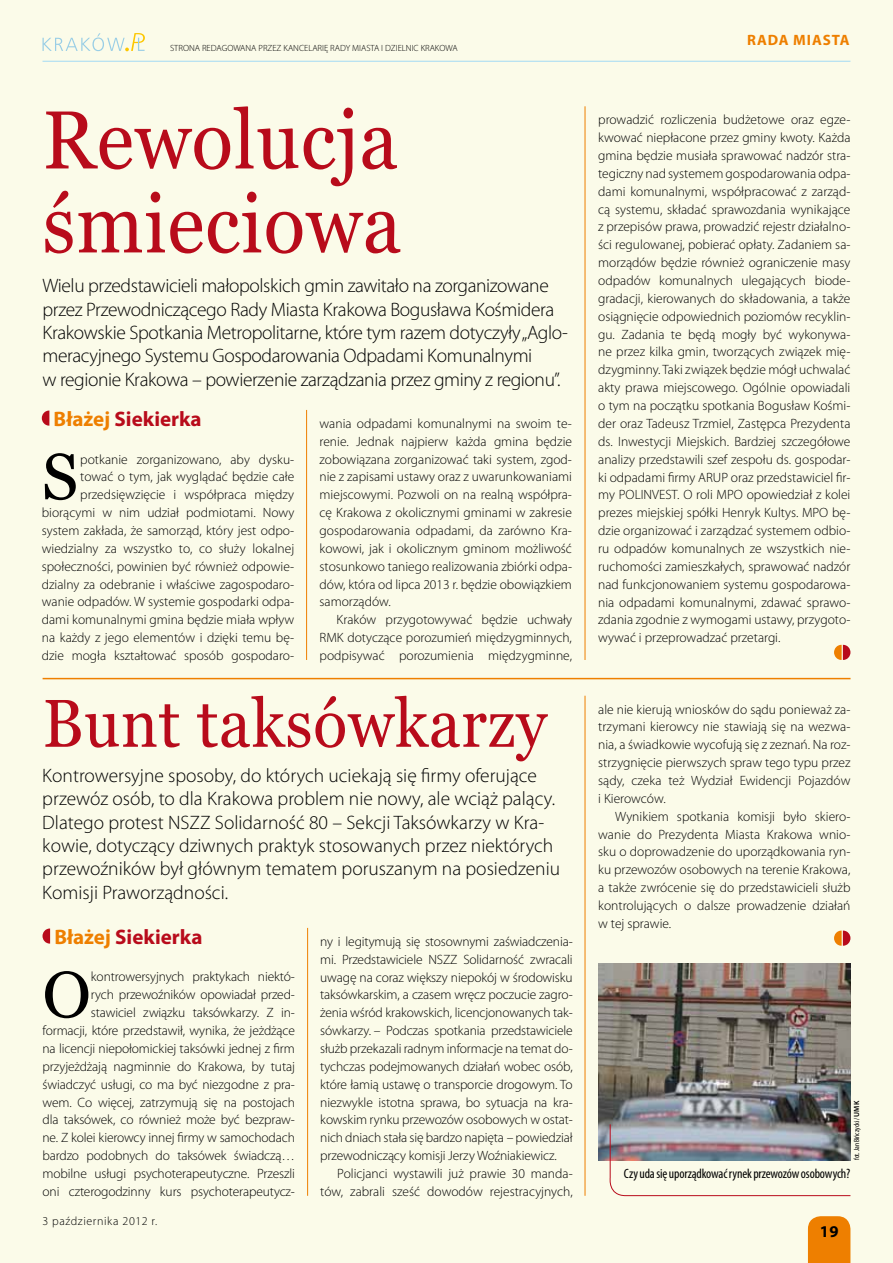
<style>
.page{position:relative;width:893px;height:1263px;background:#fbfbe9}
.page>*{position:absolute;margin:0;border:0;box-sizing:border-box;transform-origin:0 0}
.t1{font:82.2px/84px "Georgia";letter-spacing:.01em;color:#b80b1b;scale:.93 1}
.t2{font:67.5px "Georgia";letter-spacing:.01em;color:#b80b1b;scale:.93 1}
.t3{font:65.1px "Georgia";color:#000}
.t4{font:700 21px "Myriad Pro";color:#b80b1b}
.t5{font:300 19.5px/23.4px "Myriad Pro";letter-spacing:-.01em;color:#000}
.t6{font:700 16.5px "Myriad Pro";color:#000}
.t7{font:700 15px "Myriad Pro";color:#ee7f00}
.t8{font:300 13.5px/17.9px "Myriad Pro";color:#000;text-align:justify}
.t9{font:condensed 13.5px "Myriad Pro";letter-spacing:-.01em;color:#000}
.t10{font:300 12px "Myriad Pro";letter-spacing:.05em;color:#000}
.t11{font:300 9px "Myriad Pro";color:#000}
.t12{font:condensed 7.5px "Myriad Pro";color:#000}
.s1{color:#ee7f00}
.s2{font-weight:600;font-stretch:normal}
</style>
<div class="page">
<div style="left:808px;top:1216px;width:42px;height:47px;background:#ee7f00"></div>
<hr style="left:43px;top:61px;width:807px;height:1px;background:#a2daf4">
<svg style="left:43px;top:33px;width:102px;height:18px"></svg>
<svg style="left:834px;top:645px;width:16px;height:15px"></svg>
<svg style="left:834px;top:930px;width:16px;height:16px"></svg>
<hr style="left:585px;top:106px;width:1px;height:554px;background:#ee7f00">
<hr style="left:585px;top:696px;width:1px;height:500px;background:#ee7f00">
<hr style="left:306px;top:410px;width:1px;height:250px;background:#ee7f00">
<hr style="left:307px;top:928px;width:1px;height:268px;background:#ee7f00">
<svg style="left:42px;top:410px;width:7px;height:16px"></svg>
<svg style="left:43px;top:928px;width:7px;height:16px"></svg>
<img style="left:598px;top:963px;width:252px;height:197px">
<hr style="left:43px;top:678px;width:807px;height:1px;background:#ee7f00">
<img style="left:608px;top:1123px;width:243px;height:73px">
<p class="t11" style="left:170px;top:42px;width:289px">STRONA REDAGOWANA PRZEZ KANCELARIĘ RADY MIASTA I DZIELNIC KRAKOWA</p>
<h1 class="t1" style="left:43px;top:100px;width:387px">Rewolucja śmieciowa</h1>
<p class="t5" style="left:42px;top:274px;width:527px">Wielu przedstawicieli małopolskich gmin zawitało na zorganizowane przez Przewodniczącego Rady Miasta Krakowa Bogusława Kośmidera Krakowskie Spotkania Metropolitarne, które tym razem dotyczyły „Aglo&shy;meracyjnego Systemu Gospodarowania Odpadami Komunalnymi<br>w regionie Krakowa – powierzenie zarządzania przez gminy z regionu”.</p>
<h3 class="t4" style="left:54px;top:405px;width:150px"><span class="s1">Błażej</span> Siekierka</h3>
<h3 class="t3" style="left:42px;top:437px;width:38px">S</h3>
<p class="t8" style="left:42px;top:450px;width:254px;text-align:right">potkanie zorganizowano, aby dysku-<br>tować o tym, jak wyglądać będzie całe przedsięwzięcie i współpraca między biorącymi w nim udział podmiotami. Nowy system zakłada, że samorząd, który jest odpo&shy;wiedzialny za wszystko to, co służy lokalnej społeczności, powinien być również odpowie&shy;dzialny za odebranie i właściwe zagospodaro&shy;wanie odpadów. W systemie gospodarki odpa&shy;dami komunalnymi gmina będzie miała wpływ na każdy z jego elementów i dzięki temu bę&shy;dzie mogła kształtować sposób gospodaro-</p>
<p class="t8" style="left:320px;top:414px;width:254px">wania odpadami komunalnymi na swoim te&shy;renie. Jednak najpierw każda gmina będzie zobowiązana zorganizować taki system, zgod&shy;nie z zapisami ustawy oraz z uwarunkowaniami miejscowymi. Pozwoli on na realną współpra&shy;cę Krakowa z okolicznymi gminami w zakresie gospodarowania odpadami, da zarówno Kra&shy;kowowi, jak i okolicznym gminom możliwość stosunkowo taniego realizowania zbiórki odpa&shy;dów, która od lipca 2013 r. będzie obowiązkiem samorządów.</p>
<p class="t8" style="left:320px;top:611px;width:254px;text-indent:17px">Kraków przygotowywać będzie uchwały RMK dotyczące porozumień międzygminnych, podpisywać porozumienia międzygminne,</p>
<h2 class="t2" style="left:43px;top:683px;width:544px">Bunt taksówkarzy</h2>
<p class="t5" style="left:42px;top:763px;width:519px">Kontrowersyjne sposoby, do których uciekają się firmy oferujące przewóz osób, to dla Krakowa problem nie nowy, ale wciąż palący.<br>Dlatego protest NSZZ Solidarność 80 – Sekcji Taksówkarzy w Kra&shy;kowie, dotyczący dziwnych praktyk stosowanych przez niektórych przewoźników był głównym tematem poruszanym na posiedzeniu Komisji Praworządności.</p>
<h3 class="t4" style="left:54px;top:923px;width:150px"><span class="s1">Błażej</span> Siekierka</h3>
<h3 class="t3" style="left:43px;top:955px;width:50px">O</h3>
<p class="t8" style="left:43px;top:968px;width:254px;text-align:right">kontrowersyjnych praktykach niektó-<br>rych przewoźników opowiadał przed-<br>stawiciel związku taksówkarzy. Z in-<br>formacji, które przedstawił, wynika, że jeżdżące na licencji niepołomickiej taksówki jednej z firm przyjeżdżają nagminnie do Krakowa, by tutaj świadczyć usługi, co ma być niezgodne z pra&shy;wem. Co więcej, zatrzymują się na postojach dla taksówek, co również może być bezpraw&shy;ne. Z kolei kierowcy innej firmy w samochodach bardzo podobnych do taksówek świadczą… mobilne usługi psychoterapeutyczne. Przeszli oni czterogodzinny kurs psychoterapeutycz-</p>
<p class="t10" style="left:43px;top:1213px;width:116px">3 października 2012 r.</p>
<p class="t8" style="left:320px;top:932px;width:254px">ny i legitymują się stosownymi zaświadczenia&shy;mi. Przedstawiciele NSZZ Solidarność zwracali uwagę na coraz większy niepokój w środowisku taksówkarskim, a czasem wręcz poczucie zagro&shy;żenia wśród krakowskich, licencjonowanych tak&shy;sówkarzy. – Podczas spotkania przedstawiciele służb przekazali radnym informacje na temat do&shy;tychczas podejmowanych działań wobec osób, które łamią ustawę o transporcie drogowym. To niezwykle istotna sprawa, bo sytuacja na kra&shy;kowskim rynku przewozów osobowych w ostat&shy;nich dniach stała się bardzo napięta – powiedział przewodniczący komisji Jerzy Woźniakiewicz.</p>
<p class="t8" style="left:320px;top:1164px;width:254px;text-align:right">Policjanci wystawili już prawie 30 manda&shy;tów, zabrali sześć dowodów rejestracyjnych,</p>
<p class="t7" style="left:747px;top:30px;width:12px">rada</p>
<p class="t7" style="left:793px;top:30px;width:11px">miasta</p>
<p class="t8" style="left:598px;top:111px;width:254px">prowadzić rozliczenia budżetowe oraz egze&shy;kwować niepłacone przez gminy kwoty. Każda gmina będzie musiała sprawować nadzór stra&shy;tegiczny nad systemem gospodarowania odpa&shy;dami komunalnymi, współpracować z zarząd&shy;cą systemu, składać sprawozdania wynikające z przepisów prawa, prowadzić rejestr działalno&shy;ści regulowanej, pobierać opłaty. Zadaniem sa&shy;morządów będzie również ograniczenie masy odpadów komunalnych ulegających biode&shy;gradacji, kierowanych do składowania, a także osiągnięcie odpowiednich poziomów recyklin&shy;gu. Zadania te będą mogły być wykonywa&shy;ne przez kilka gmin, tworzących związek mię&shy;dzygminny. Taki związek będzie mógł uchwalać akty prawa miejscowego. Ogólnie opowiadali o tym na początku spotkania Bogusław Kośmi&shy;der oraz Tadeusz Trzmiel, Zastępca Prezydenta ds. Inwestycji Miejskich. Bardziej szczegółowe analizy przedstawili szef zespołu ds. gospodar&shy;ki odpadami firmy ARUP oraz przedstawiciel fir&shy;my POLINVEST. O roli MPO opowiedział z kolei prezes miejskiej spółki Henryk Kultys. MPO bę&shy;dzie organizować i zarządzać systemem odbio&shy;ru odpadów komunalnych ze wszystkich nie&shy;ruchomości zamieszkałych, sprawować nadzór nad funkcjonowaniem systemu gospodarowa&shy;nia odpadami komunalnymi, zdawać sprawo&shy;zdania zgodnie z wymogami ustawy, przygoto&shy;wywać i przeprowadzać przetargi.</p>
<p class="t8" style="left:598px;top:700px;width:254px">ale nie kierują wniosków do sądu ponieważ za&shy;trzymani kierowcy nie stawiają się na wezwa&shy;nia, a świadkowie wycofują się z zeznań. Na roz&shy;strzygnięcie pierwszych spraw tego typu przez sądy, czeka też Wydział Ewidencji Pojazdów i Kierowców.</p>
<p class="t8" style="left:598px;top:807px;width:254px;text-indent:17px">Wynikiem spotkania komisji było skiero&shy;wanie do Prezydenta Miasta Krakowa wnio&shy;sku o doprowadzenie do uporządkowania ryn&shy;ku przewozów osobowych na terenie Krakowa, a także zwrócenie się do przedstawicieli służb kontrolujących o dalsze prowadzenie działań w tej sprawie.</p>
<p class="t12" style="left:852px;top:1160px;width:61px;rotate:-90deg">fot. Jan Bińczycki / <span class="s2">UMK</span></p>
<p class="t9" style="left:624px;top:1165px;width:228px">Czy uda się uporządkować rynek przewozów osobowych?</p>
<p class="t6" style="left:820px;top:1221px;width:21px">19</p>
</div>
